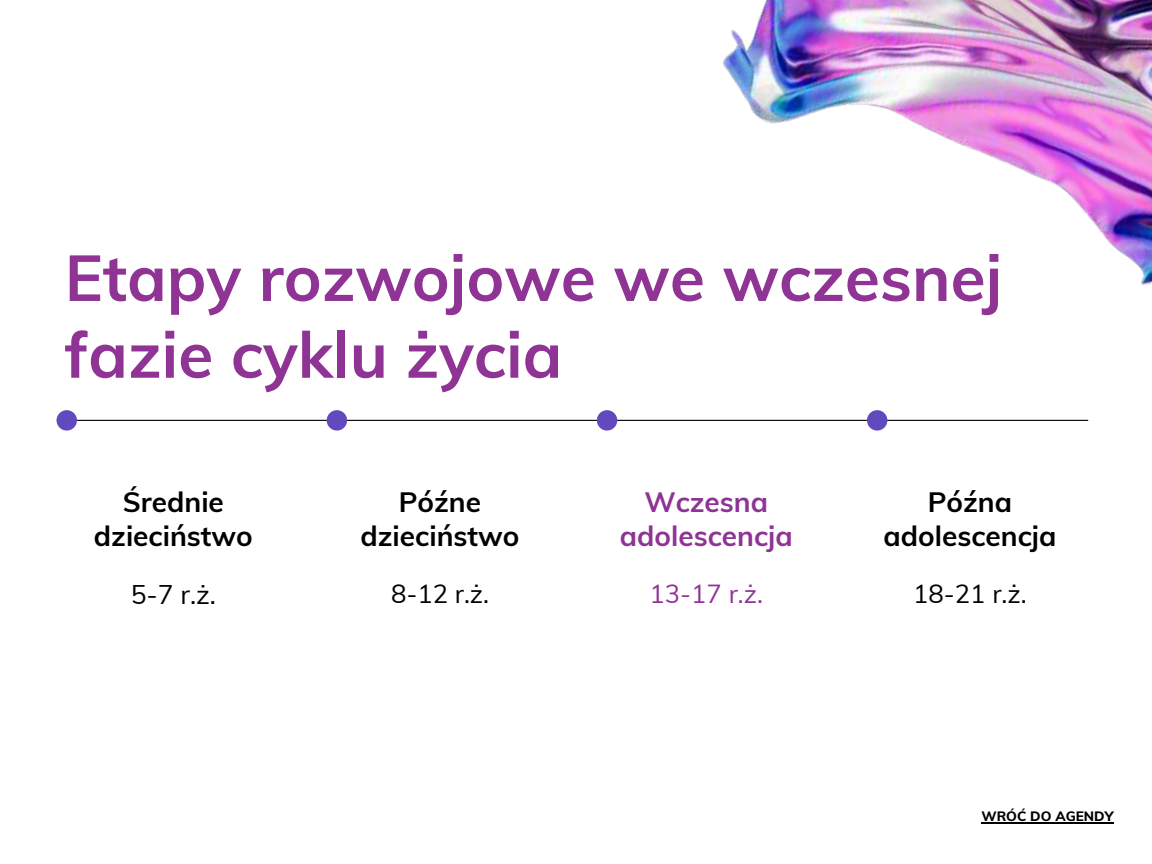
<style>
.page{position:relative;width:1152px;height:864px;background:#fff}
.page>*{position:absolute;margin:0;border:0;box-sizing:border-box;transform-origin:0 0}
.t1{font:700 64.05px/76.8px "Muli";color:#8f3395}
.t2{font:700 28.05px/33.6px "Muli";color:#000;text-align:center}
.t3{font:700 28.05px/33.6px "Muli";color:#8f3395;text-align:center}
.t4{font:26.4px "Muli";color:#000}
.t5{font:25.65px "Muli";color:#000}
.t6{font:25.65px "Muli";color:#8f3395}
.t7{font:800 13.65px "Muli";color:#000}
</style>
<div class="page">
<hr style="left:57px;top:420px;width:1031px;height:1px;background:#000">
<div style="left:57px;top:410px;width:20px;height:21px;background:#604abd;border-radius:50%"></div>
<div style="left:327px;top:410px;width:20px;height:21px;background:#604abd;border-radius:50%"></div>
<div style="left:597px;top:410px;width:20px;height:21px;background:#604abd;border-radius:50%"></div>
<div style="left:867px;top:410px;width:20px;height:21px;background:#604abd;border-radius:50%"></div>
<img style="left:654px;top:0;width:498px;height:420px">
<hr style="left:981px;top:822px;width:132px;height:2px;background:#000">
<h2 class="t1" style="left:65px;top:238px;width:939px">Etapy rozwojowe we wczesnej fazie cyklu życia</h2>
<h1 class="t2" style="left:94px;top:485px;width:160px">Średnie dzieciństwo</h1>
<p class="t4" style="left:131px;top:577px;width:87px">5-7 r.ż.</p>
<h2 class="t2" style="left:361px;top:485px;width:160px">Późne dzieciństwo</h2>
<p class="t5" style="left:391px;top:577px;width:100px">8-12 r.ż.</p>
<h2 class="t3" style="left:620px;top:485px;width:174px">Wczesna adolescencja</h2>
<p class="t6" style="left:650px;top:577px;width:115px">13-17 r.ż.</p>
<h2 class="t2" style="left:884px;top:485px;width:174px">Późna adolescencja</h2>
<p class="t5" style="left:913px;top:577px;width:115px">18-21 r.ż.</p>
<p class="t7" style="left:981px;top:807px;width:134px">WRÓĆ DO AGENDY</p>
</div>
